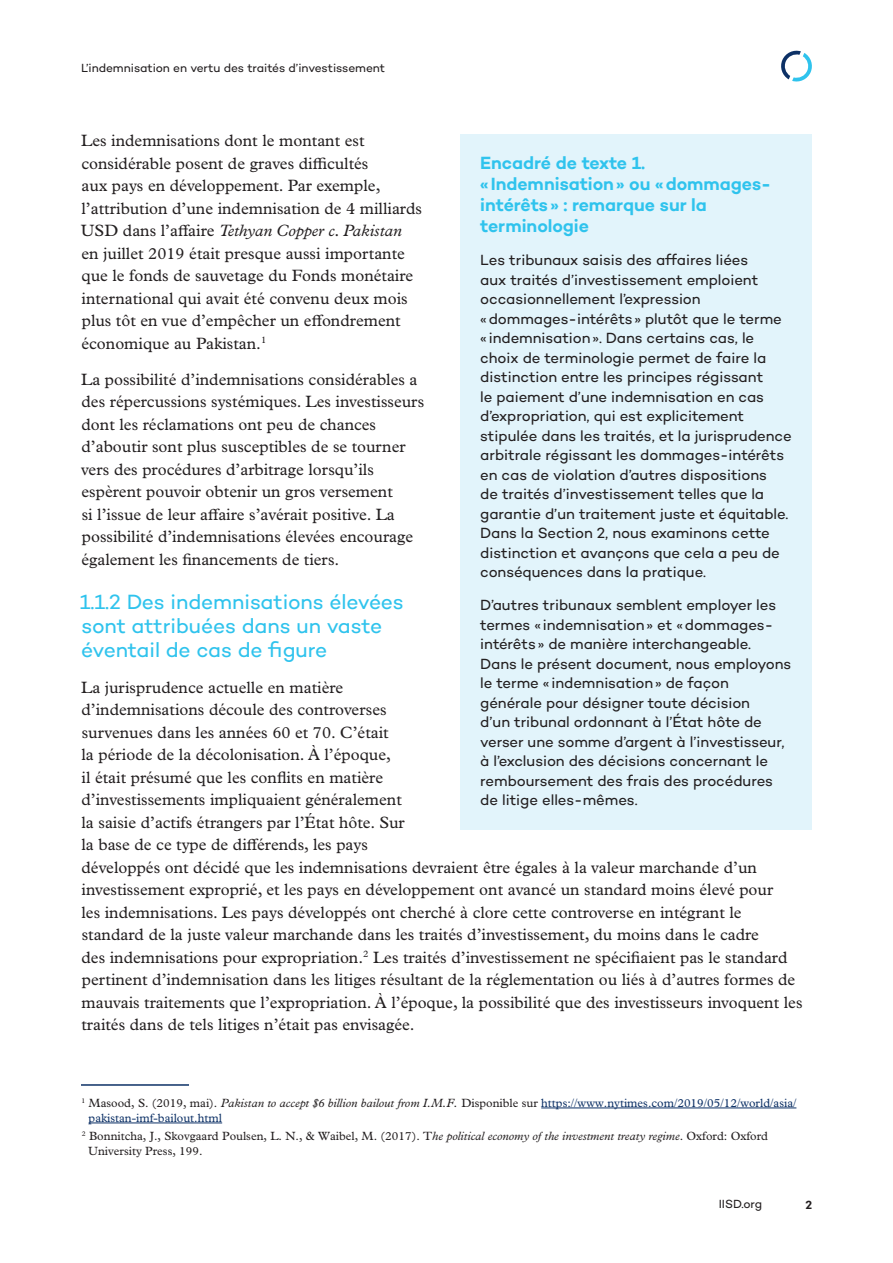
<style>
.page{position:relative;width:893px;height:1263px;background:#fff}
.page>*{position:absolute;margin:0;border:0;box-sizing:border-box;transform-origin:0 0}
.t1{font:21px/24px "Campton";letter-spacing:-.005em;color:#2fc3ed}
.Box_header{font:600 18px/21px "Campton";letter-spacing:-.005em;color:#2fc3ed}
.t2{font:16.5px/22.5px "Plantin MT Pro";color:#231f20}
.Box_text{font:15px/19.5px "Campton";letter-spacing:-.005em;color:#231f20}
.Footnotes{font:12px/15px "Plantin MT Pro";color:#0d3166}
.Footnotes-2{font:12px/15px "Plantin MT Pro";color:#231f20}
.t3{font:12px "Campton";letter-spacing:-.005em;color:#231f20}
.t4{font:600 12px "Campton";color:#231f20}
.s1{font-style:italic}
.s2{color:#231f20}
.s3{font-style:italic;color:#231f20}
</style>
<div class="page">
<svg style="left:781px;top:50px;width:31px;height:32px"></svg>
<hr style="left:81px;top:1084px;width:108px;height:2px;background:#0d3166">
<hr style="left:541px;top:1107px;width:255px;height:1px;background:#0d3166">
<hr style="left:89px;top:1122px;width:133px;height:1px;background:#0d3166">
<div style="left:460px;top:135px;width:352px;height:122px;background:#e2f4fb"></div>
<div style="left:460px;top:233px;width:352px;height:368px;background:#e2f4fb"></div>
<div style="left:460px;top:578px;width:352px;height:251px;background:#e2f4fb"></div>
<p class="t3" style="left:81px;top:61px;width:306px">L’indemnisation en vertu des traités d’investissement</p>
<p class="t2" style="left:81px;top:129px;width:343px">Les indemnisations dont le montant est considérable posent de graves difficultés<br>aux pays en développement. Par exemple, l’attribution d’une indemnisation de 4 milliards USD dans l’affaire <span class="s1">Tethyan Copper c. Pakistan </span>en juillet 2019 était presque aussi importante que le fonds de sauvetage du Fonds monétaire international qui avait été convenu deux mois plus tôt en vue d’empêcher un effondrement économique au Pakistan.<sup>1</sup></p>
<p class="t2" style="left:81px;top:368px;width:345px">La possibilité d’indemnisations considérables a des répercussions systémiques. Les investisseurs dont les réclamations ont peu de chances d’aboutir sont plus susceptibles de se tourner vers des procédures d’arbitrage lorsqu’ils espèrent pouvoir obtenir un gros versement<br>si l’issue de leur affaire s’avérait positive. La possibilité d’indemnisations élevées encourage également les financements de tiers.</p>
<h3 class="t1" style="left:80px;top:589px;width:326px">1.1.2 Des indemnisations élevées sont attribuées dans un vaste éventail de cas de figure</h3>
<p class="t2" style="left:81px;top:676px;width:723px">La jurisprudence actuelle en matière<br>d’indemnisations découle des controverses<br>survenues dans les années 60 et 70. C’était<br>la période de la décolonisation. À l’époque,<br>il était présumé que les conflits en matière<br>d’investissements impliquaient généralement<br>la saisie d’actifs étrangers par l’État hôte. Sur<br>la base de ce type de différends, les pays<br>développés ont décidé que les indemnisations devraient être égales à la valeur marchande d’un investissement exproprié, et les pays en développement ont avancé un standard moins élevé pour<br>les indemnisations. Les pays développés ont cherché à clore cette controverse en intégrant le standard de la juste valeur marchande dans les traités d’investissement, du moins dans le cadre<br>des indemnisations pour expropriation.<sup>2</sup> Les traités d’investissement ne spécifiaient pas le standard pertinent d’indemnisation dans les litiges résultant de la réglementation ou liés à d’autres formes de mauvais traitements que l’expropriation. À l’époque, la possibilité que des investisseurs invoquent les traités dans de tels litiges n’était pas envisagée.</p>
<p class="Box_header" style="left:480px;top:152px;width:292px">Encadré de texte 1.<br>« Indemnisation» ou «dommages&shy;intérêts» : remarque sur la terminologie</p>
<p class="Box_text" style="left:480px;top:250px;width:313px">Les tribunaux saisis des affaires liées<br>aux traités d’investissement emploient occasionnellement l’expression «dommages-intérêts» plutôt que le terme « indemnisation». Dans certains cas, le choix de terminologie permet de faire la distinction entre les principes régissant<br>le paiement d’une indemnisation en cas d’expropriation, qui est explicitement stipulée dans les traités, et la jurisprudence arbitrale régissant les dommages-intérêts en cas de violation d’autres dispositions<br>de traités d’investissement telles que la garantie d’un traitement juste et équitable.<br>Dans la Section 2, nous examinons cette distinction et avançons que cela a peu de conséquences dans la pratique.</p>
<p class="Box_text" style="left:480px;top:595px;width:313px">D’autres tribunaux semblent employer les termes « indemnisation» et «dommages&shy;intérêts» de manière interchangeable.<br>Dans le présent document, nous employons le terme « indemnisation» de façon générale pour désigner toute décision<br>d’un tribunal ordonnant à l’État hôte de verser une somme d’argent à l’investisseur, à l’exclusion des décisions concernant le remboursement des frais des procédures de litige elles-mêmes.</p>
<p class="Footnotes" style="left:89px;top:1095px;width:709px;text-indent:-7px"><sup>1</sup> <span class="s2">Masood, S. (2019, mai).</span> <span class="s3">Pakistan to accept $6 billion bailout from I.M.F.</span> <span class="s2">Disponible sur</span> https://www.nytimes.com/2019/05/12/world/asia/ pakistan-imf-bailout.html</p>
<p class="Footnotes-2" style="left:88px;top:1128px;width:681px;text-indent:-6px"><sup>2</sup> Bonnitcha, J., Skovgaard Poulsen, L. N., &amp; Waibel, M. (2017). T<span class="s1">he political economy of the investment treaty regime</span>. Oxford: Oxford<br>University Press, 199.</p>
<p class="t3" style="left:719px;top:1196px;width:45px">IISD.org</p>
<p class="t4" style="left:805px;top:1197px;width:8px">2</p>
</div>
